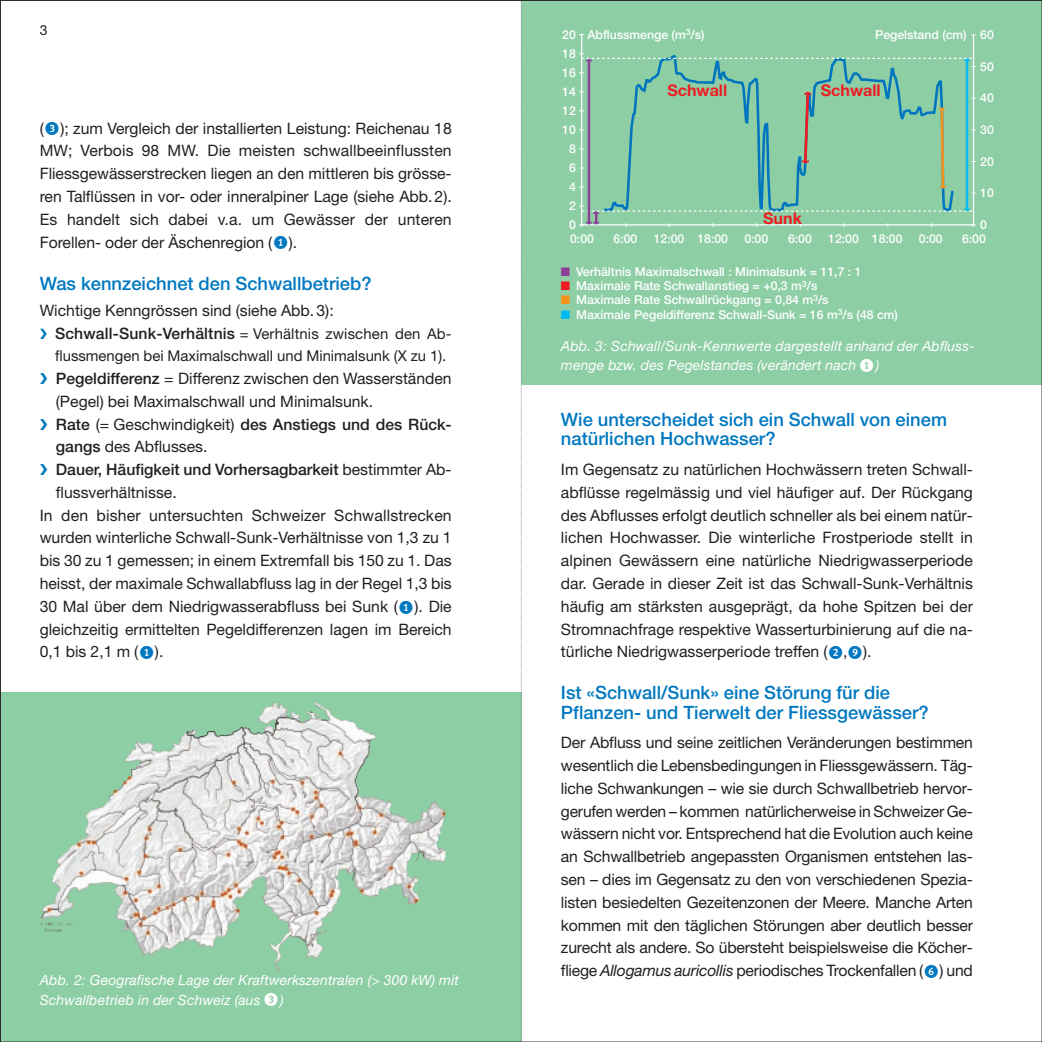
<style>
.page{position:relative;width:1042px;height:1042px;background:#fff}
.page>*{position:absolute;margin:0;border:0;box-sizing:border-box;transform-origin:0 0}
.t1{font:500 18.38px/19.2px "Helvetica Neue";color:#0078c0}
.t2{font:700 16.1px "Helvetica Neue";color:#ee1d23}
.t3{font:15.75px/22.8px "Helvetica Neue";color:#231f20;text-align:justify}
.t4{font:500 15.75px "Helvetica Neue";color:#231f20}
.t5{font:14.88px/22.8px "Helvetica Neue";color:#231f20}
.t6{font:italic 14px/19.2px "Helvetica Neue";letter-spacing:.01em;color:#fff}
.t7{font:14px "Helvetica Neue";color:#231f20}
.t8{font:500 12.25px/18.6px "Helvetica Neue";color:#fff}
.s1{color:#0078c0}
.s2{font-weight:500;font-size:15.75px}
.s3{font-weight:500}
.s4{font-weight:400}
.s5{color:#8f3e97}
.s6{color:#ee1d23}
.s7{color:#f7931d}
.s8{color:#00baf1}
.s9{font-style:italic}
</style>
<div class="page">
<div style="left:521px;top:0;width:520px;height:384px;background:#8dcea5"></div>
<div style="left:0;top:692px;width:521px;height:349px;background:#8dcea5"></div>
<svg style="left:520px;top:2px;width:1px;height:1037px"></svg>
<svg style="left:611px;top:73px;width:343px;height:132px"></svg>
<hr style="left:587px;top:60px;width:3px;height:163px;background:#8f3e97">
<svg style="left:801px;top:90px;width:10px;height:75px"></svg>
<svg style="left:938px;top:106px;width:7px;height:84px"></svg>
<hr style="left:965px;top:59px;width:3px;height:151px;background:#00baf1">
<svg style="left:579px;top:205px;width:396px;height:22px"></svg>
<svg style="left:579px;top:53px;width:396px;height:20px"></svg>
<svg style="left:40px;top:701px;width:407px;height:270px"></svg>
<img style="left:401px;top:814px;width:45px;height:91px">
<p class="t7" style="left:40px;top:25px;width:9px">3</p>
<p class="t8" style="left:587px;top:26px;width:119px">Abflussmenge (m<sup>3</sup>/s)</p>
<p class="t8" style="left:875px;top:26px;width:120px">Pegelstand (cm) 60</p>
<p class="t8" style="left:562px;top:26px;width:15px">20</p>
<p class="t8" style="left:562px;top:64px;width:15px">16</p>
<p class="t8" style="left:562px;top:102px;width:15px">12</p>
<p class="t8" style="left:569px;top:140px;width:8px">8</p>
<p class="t8" style="left:569px;top:179px;width:8px">4</p>
<p class="t8" style="left:562px;top:45px;width:15px">18</p>
<p class="t8" style="left:562px;top:84px;width:15px">14</p>
<p class="t8" style="left:562px;top:122px;width:15px">10</p>
<p class="t8" style="left:569px;top:159px;width:8px">6</p>
<p class="t8" style="left:569px;top:198px;width:8px">2<br>0</p>
<p class="t8" style="left:570px;top:230px;width:25px">0:00</p>
<p class="t8" style="left:613px;top:230px;width:25px">6:00</p>
<p class="t8" style="left:653px;top:230px;width:76px">12:00 18:00</p>
<p class="t8" style="left:744px;top:230px;width:25px">0:00</p>
<p class="t8" style="left:787px;top:230px;width:25px">6:00</p>
<p class="t8" style="left:828px;top:230px;width:76px">12:00 18:00</p>
<p class="t8" style="left:918px;top:230px;width:25px">0:00</p>
<p class="t8" style="left:961px;top:230px;width:25px">6:00</p>
<p class="t8" style="left:980px;top:58px;width:15px">50</p>
<p class="t2" style="left:667px;top:85px;width:61px">Schwall</p>
<p class="t2" style="left:820px;top:85px;width:61px">Schwall</p>
<p class="t8" style="left:980px;top:90px;width:15px">40</p>
<p class="t3" style="left:40px;top:118px;width:413px">(<span class="s1">▼</span>); zum Vergleich der installierten Leistung: Reichenau 18<br>MW; Verbois 98 MW. Die meisten schwallbeeinflussten Fliessgewässerstrecken liegen an den mittleren bis grösse&shy;ren Talflüssen in vor- oder inneralpiner Lage (siehe Abb.2).<br>Es handelt sich dabei v.a. um Gewässer der unteren Forellen- oder der Äschenregion ( ).</p>
<p class="t1" style="left:40px;top:275px;width:333px">Was kennzeichnet den Schwallbetrieb?</p>
<p class="t3" style="left:40px;top:300px;width:295px">Wichtige Kenngrössen sind (siehe Abb. 3):</p>
<p class="t5" style="left:55px;top:323px;width:398px"><span class="s2">Schwall-Sunk-Verhältnis</span> = Verhältnis zwischen den Ab&shy;flussmengen bei Maximalschwall und Minimalsunk (X zu 1).</p>
<p class="t3" style="left:56px;top:368px;width:397px"><span class="s3">Pegeldifferenz</span> = Differenz zwischen den Wasserständen</p>
<p class="t3" style="left:56px;top:391px;width:319px">(Pegel) bei Maximalschwall und Minimalsunk.</p>
<p class="t4" style="left:56px;top:418px;width:397px">Rate <span class="s4">(= Geschwindigkeit)</span> des Anstiegs und des Rück-</p>
<p class="t3" style="left:56px;top:437px;width:153px"><span class="s3">gangs</span> des Abflusses.</p>
<p class="t4" style="left:56px;top:464px;width:397px">Dauer, Häufigkeit und Vorhersagbarkeit <span class="s4">bestimmter Ab-</span></p>
<p class="t3" style="left:56px;top:482px;width:122px">flussverhältnisse.</p>
<p class="t3" style="left:40px;top:505px;width:413px">In den bisher untersuchten Schweizer Schwallstrecken</p>
<p class="t3" style="left:40px;top:528px;width:413px">wurden winterliche Schwall-Sunk-Verhältnisse von 1,3 zu 1</p>
<p class="t3" style="left:40px;top:550px;width:413px">bis 30 zu 1 gemessen; in einem Extremfall bis 150 zu 1. Das</p>
<p class="t3" style="left:40px;top:573px;width:413px">heisst, der maximale Schwallabfluss lag in der Regel 1,3 bis</p>
<p class="t3" style="left:40px;top:596px;width:413px">30 Mal über dem Niedrigwasserabfluss bei Sunk ( ). Die</p>
<p class="t3" style="left:40px;top:619px;width:413px">gleichzeitig ermittelten Pegeldifferenzen lagen im Bereich</p>
<p class="t3" style="left:40px;top:641px;width:125px">0,1 bis 2,1 m ( ).</p>
<p class="t8" style="left:980px;top:121px;width:15px">30</p>
<p class="t8" style="left:980px;top:153px;width:15px">20</p>
<p class="t8" style="left:980px;top:184px;width:15px">10</p>
<p class="t8" style="left:980px;top:216px;width:8px">0</p>
<p class="t2" style="left:763px;top:212px;width:40px">Sunk</p>
<p class="t8" style="left:561px;top:264px;width:302px"><span class="s5">■</span> Verhältnis Maximalschwall : Minimalsunk = 11,7 : 1</p>
<p class="t8" style="left:561px;top:278px;width:258px"><span class="s6">■</span> Maximale Rate Schwallanstieg = +0,3 m<sup>3</sup>/s</p>
<p class="t8" style="left:561px;top:292px;width:269px"><span class="s7">■</span> Maximale Rate Schwallrückgang = 0,84 m<sup>3</sup>/s</p>
<p class="t8" style="left:561px;top:306px;width:338px"><span class="s8">■</span> Maximale Pegeldifferenz Schwall-Sunk = 16 m<sup>3</sup>/s (48 cm)</p>
<p class="t6" style="left:561px;top:337px;width:415px">Abb. 3: Schwall/Sunk-Kennwerte dargestellt anhand der Abfluss&shy;menge bzw. des Pegelstandes (verändert nach</p>
<p class="t6" style="left:875px;top:357px;width:5px">)</p>
<p class="t1" style="left:561px;top:411px;width:387px">Wie unterscheidet sich ein Schwall von einem natürlichen Hochwasser?</p>
<p class="t3" style="left:561px;top:459px;width:413px">Im Gegensatz zu natürlichen Hochwässern treten Schwall&shy;abflüsse regelmässig und viel häufiger auf. Der Rückgang des Abflusses erfolgt deutlich schneller als bei einem natür&shy;lichen Hochwasser. Die winterliche Frostperiode stellt in alpinen Gewässern eine natürliche Niedrigwasserperiode dar. Gerade in dieser Zeit ist das Schwall-Sunk-Verhältnis häufig am stärksten ausgeprägt, da hohe Spitzen bei der Stromnachfrage respektive Wasserturbinierung auf die na&shy;türliche Niedrigwasserperiode treffen ( ,<span class="s1">▲</span>).</p>
<p class="t1" style="left:561px;top:684px;width:369px">Ist «Schwall/Sunk» eine Störung für die<br>Pflanzen- und Tierwelt der Fliessgewässer?</p>
<p class="t3" style="left:561px;top:732px;width:413px">Der Abfluss und seine zeitlichen Veränderungen bestimmen wesentlich die Lebensbedingungen in Fliessgewässern. Täg&shy;liche Schwankungen – wie sie durch Schwallbetrieb hervor&shy;gerufen werden – kommen natürlicherweise in Schweizer Ge&shy;wässern nicht vor. Entsprechend hat die Evolution auch keine an Schwallbetrieb angepassten Organismen entstehen las&shy;sen – dies im Gegensatz zu den von verschiedenen Spezia&shy;listen besiedelten Gezeitenzonen der Meere. Manche Arten kommen mit den täglichen Störungen aber deutlich besser zurecht als andere. So übersteht beispielsweise die Köcher&shy;fliege <span class="s9">Allogamus auricollis</span> periodisches Trockenfallen (<span class="s1">□</span>) und</p>
<p class="t6" style="left:40px;top:972px;width:421px">Abb. 2: Geografische Lage der Kraftwerkszentralen (&gt; 300 kW) mit<br>Schwallbetrieb in der Schweiz (aus▼)</p>
</div>
